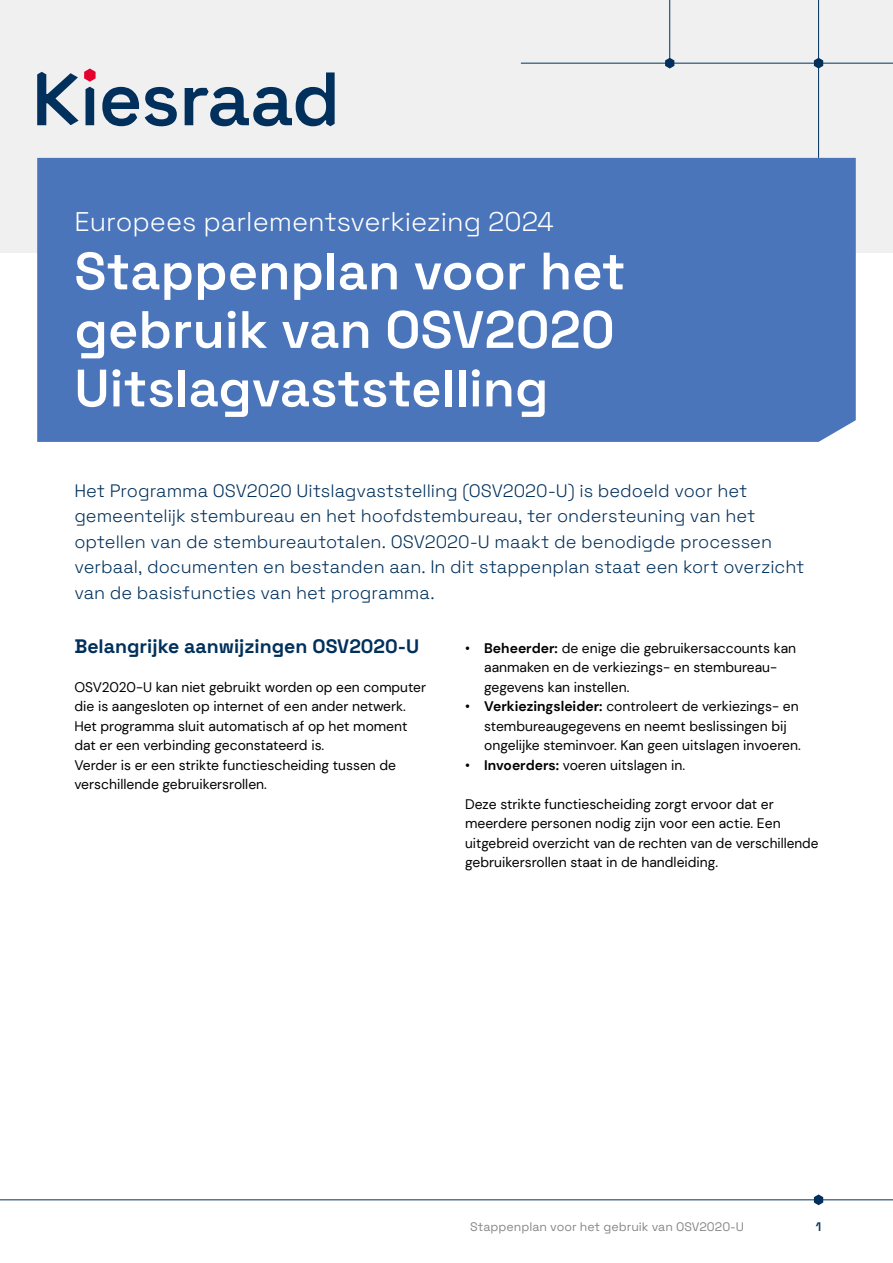
<style>
.page{position:relative;width:893px;height:1263px;background:#fff}
.page>*{position:absolute;margin:0;border:0;box-sizing:border-box;transform-origin:0 0}
.H1_Titel{font:600 52.5px/58.5px "Space Grotesk";color:#fff}
.P_Subtitel___Chapeau{font:300 27px "Space Grotesk";color:#fff}
.H2_Tussenkop{font:700 19.5px "Space Grotesk";color:#00305b}
.P_Inleiding{font:300 18px/25.5px "Space Grotesk";color:#00305b}
.P_Broodtekst{font:13.8px/19.5px "DM Sans";color:#000}
.t1{font:12.3px "Space Grotesk";color:#878787}
.t2{font:600 12.3px "Space Grotesk";color:#00305b}
.s1{font-weight:700}
</style>
<div class="page">
<div style="left:0;top:0;width:893px;height:253px;background:#f0f0f0"></div>
<hr style="left:669px;top:0;width:1px;height:63px;background:#00305b">
<hr style="left:521px;top:63px;width:372px;height:1px;background:#00305b">
<hr style="left:818px;top:0;width:1px;height:158px;background:#00305b">
<svg style="left:665px;top:58px;width:9px;height:11px"></svg>
<svg style="left:814px;top:58px;width:9px;height:11px"></svg>
<svg style="left:102px;top:87px;width:37px;height:39px"></svg>
<svg style="left:145px;top:87px;width:32px;height:39px"></svg>
<svg style="left:185px;top:72px;width:150px;height:54px"></svg>
<svg style="left:37px;top:69px;width:59px;height:56px"></svg>
<div style="left:37px;top:158px;width:819px;height:284px;background:#4a75ba"></div>
<hr style="left:0;top:1199px;width:893px;height:1px;background:#00305b">
<svg style="left:814px;top:1194px;width:9px;height:11px"></svg>
<p class="P_Subtitel___Chapeau" style="left:74px;top:202px;width:481px">Europees parlementsverkiezing 2024</p>
<h1 class="H1_Titel" style="left:74px;top:239px;width:553px">Stappenplan voor het gebruik van OSV2020<br>Uitslagvaststelling</h1>
<p class="P_Inleiding" style="left:74px;top:477px;width:732px">Het Programma OSV2020 Uitslagvaststelling (OSV2020-U) is bedoeld voor het gemeentelijk stembureau en het hoofdstembureau, ter ondersteuning van het optellen van de stembureautotalen. OSV2020-U maakt de benodigde processen verbaal, documenten en bestanden aan. In dit stappenplan staat een kort overzicht van de basisfuncties van het programma.</p>
<h2 class="H2_Tussenkop" style="left:74px;top:632px;width:346px">Belangrijke aanwijzingen OSV2020-U</h2>
<p class="P_Broodtekst" style="left:74px;top:677px;width:353px">OSV2020-U kan niet gebruikt worden op een computer die is aangesloten op internet of een ander netwerk.<br>Het programma sluit automatisch af op het moment dat er een verbinding geconstateerd is.</p>
<p class="P_Broodtekst" style="left:74px;top:755px;width:323px">Verder is er een strikte functiescheiding tussen de verschillende gebruikersrollen.</p>
<p class="P_Broodtekst" style="left:484px;top:638px;width:313px;text-indent:-19px">• <span class="s1">Beheerder:</span> de enige die gebruikersaccounts kan aanmaken en de verkiezings- en stembureau&shy;gegevens kan instellen.</p>
<p class="P_Broodtekst" style="left:484px;top:697px;width:318px;text-indent:-19px">• <span class="s1">Verkiezingsleider:</span> controleert de verkiezings- en stembureaugegevens en neemt beslissingen bij ongelijke steminvoer. Kan geen uitslagen invoeren.</p>
<p class="P_Broodtekst" style="left:465px;top:755px;width:222px">• <span class="s1">Invoerders:</span> voeren uitslagen in.</p>
<p class="P_Broodtekst" style="left:465px;top:794px;width:355px">Deze strikte functiescheiding zorgt ervoor dat er meerdere personen nodig zijn voor een actie. Een uitgebreid overzicht van de rechten van de verschillende gebruikersrollen staat in de handleiding.</p>
<p class="t1" style="left:470px;top:1218px;width:275px">Stappenplan voor het gebruik van OSV2020-U</p>
<p class="t2" style="left:816px;top:1218px;width:7px">1</p>
</div>
